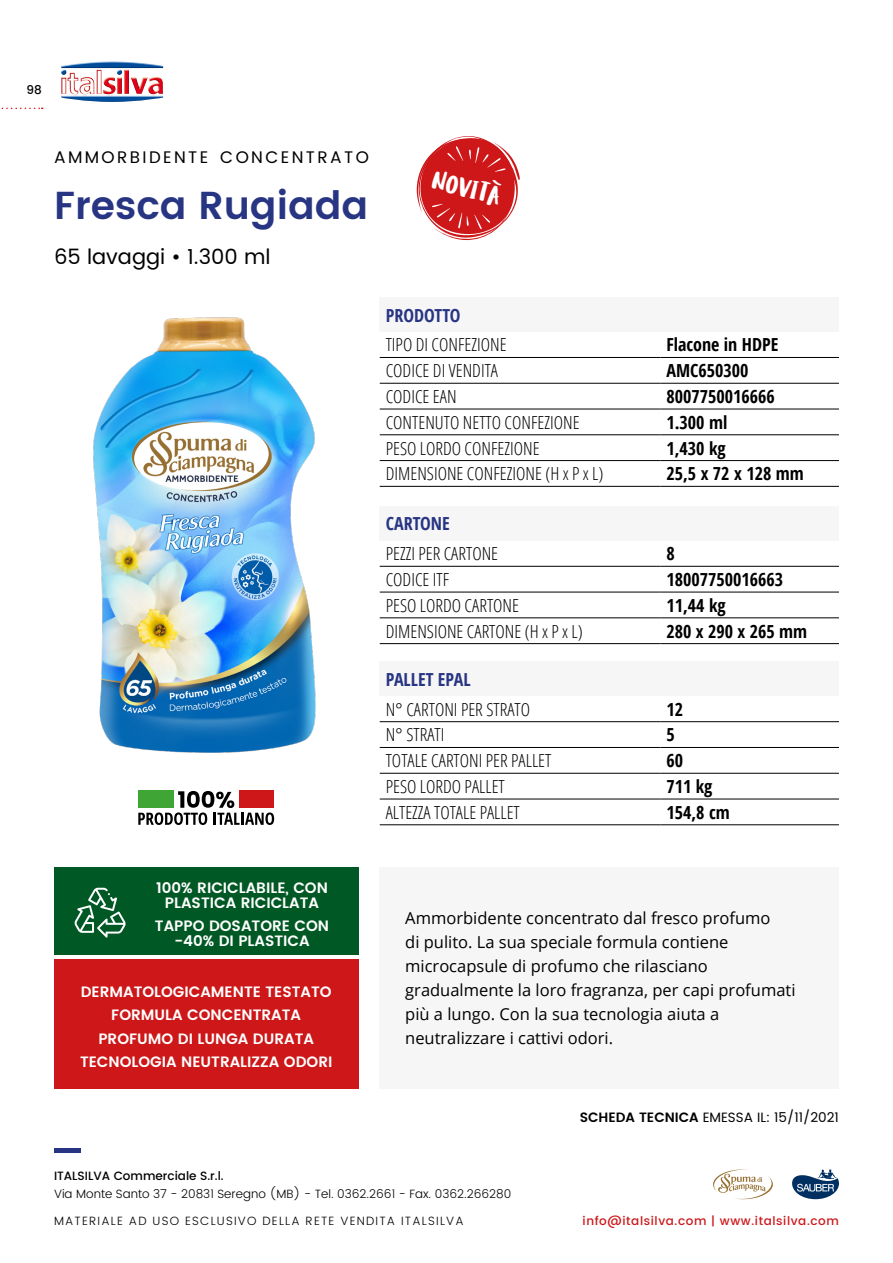
<style>
.page{position:relative;width:893px;height:1263px;background:#fff}
.page>*{position:absolute;margin:0;border:0;box-sizing:border-box;transform-origin:0 0}
.t1{font:600 39px "Poppins";color:#283583}
.t2{font:26.4px "Ludicrous";color:#fff}
.t3{font:21px "Poppins";color:#000}
.t4{font:300 condensed 18px "Open Sans";color:#000}
.t5{font:700 18px "Open Sans Condensed";color:#000}
.t6{font:700 18px "Open Sans Condensed";color:#283583}
.t7{font:16.8px "Poppins";letter-spacing:.145em;color:#000}
.t8{font:16.5px/24px "Open Sans";color:#000}
.t9{font:600 15px/23.5px "Poppins";color:#fff;text-align:center}
.t10{font:13.5px "Poppins";color:#000}
.t11{font:300 12px "Poppins";color:#000}
.t12{font:300 12px "Poppins";letter-spacing:.1em;color:#000}
.t13{font:500 12px "Poppins";letter-spacing:.05em;color:#cd1719}
.t14{font:500 12px "Poppins";color:#000}
.s1{font-weight:600}
</style>
<div class="page">
<svg style="left:1px;top:108px;width:42px;height:1px"></svg>
<hr style="left:54px;top:1148px;width:26px;height:4px;background:#283583">
<img style="left:61px;top:61px;width:102px;height:41px">
<svg style="left:792px;top:1169px;width:47px;height:30px"></svg>
<svg style="left:713px;top:1169px;width:60px;height:31px"></svg>
<div style="left:380px;top:867px;width:459px;height:222px;background:#f6f6f6"></div>
<div style="left:380px;top:662px;width:459px;height:34px;background:#f6f6f6"></div>
<hr style="left:380px;top:721px;width:280px;height:1px;background:#000">
<hr style="left:660px;top:721px;width:179px;height:1px;background:#000">
<hr style="left:380px;top:747px;width:280px;height:1px;background:#000">
<hr style="left:660px;top:747px;width:179px;height:1px;background:#000">
<hr style="left:380px;top:773px;width:280px;height:1px;background:#000">
<hr style="left:660px;top:773px;width:179px;height:1px;background:#000">
<hr style="left:380px;top:799px;width:280px;height:1px;background:#000">
<hr style="left:660px;top:799px;width:179px;height:1px;background:#000">
<hr style="left:380px;top:824px;width:280px;height:1px;background:#000">
<hr style="left:660px;top:824px;width:179px;height:1px;background:#000">
<div style="left:380px;top:506px;width:459px;height:34px;background:#f6f6f6"></div>
<hr style="left:380px;top:566px;width:280px;height:1px;background:#000">
<hr style="left:660px;top:566px;width:179px;height:1px;background:#000">
<hr style="left:380px;top:592px;width:280px;height:1px;background:#000">
<hr style="left:660px;top:592px;width:179px;height:1px;background:#000">
<hr style="left:380px;top:618px;width:280px;height:1px;background:#000">
<hr style="left:660px;top:618px;width:179px;height:1px;background:#000">
<hr style="left:380px;top:643px;width:280px;height:1px;background:#000">
<hr style="left:660px;top:643px;width:179px;height:1px;background:#000">
<div style="left:380px;top:298px;width:459px;height:34px;background:#f6f6f6"></div>
<hr style="left:380px;top:357px;width:280px;height:1px;background:#000">
<hr style="left:660px;top:357px;width:179px;height:1px;background:#000">
<hr style="left:380px;top:383px;width:280px;height:1px;background:#000">
<hr style="left:660px;top:383px;width:179px;height:1px;background:#000">
<hr style="left:380px;top:409px;width:280px;height:1px;background:#000">
<hr style="left:660px;top:409px;width:179px;height:1px;background:#000">
<hr style="left:380px;top:434px;width:280px;height:1px;background:#000">
<hr style="left:660px;top:434px;width:179px;height:1px;background:#000">
<hr style="left:380px;top:460px;width:280px;height:1px;background:#000">
<hr style="left:660px;top:460px;width:179px;height:1px;background:#000">
<hr style="left:380px;top:486px;width:280px;height:1px;background:#000">
<hr style="left:660px;top:486px;width:179px;height:1px;background:#000">
<img style="left:93px;top:317px;width:223px;height:436px">
<div style="left:54px;top:959px;width:304px;height:130px;background:#cd1719"></div>
<div style="left:54px;top:867px;width:304px;height:88px;background:#005924"></div>
<svg style="left:74px;top:888px;width:52px;height:49px"></svg>
<svg style="left:416px;top:136px;width:104px;height:104px"></svg>
<svg style="left:138px;top:791px;width:136px;height:34px"></svg>
<p class="t14" style="left:27px;top:80px;width:17px">98</p>
<p class="t7" style="left:54px;top:145px;width:316px">AMMORBIDENTE CONCENTRATO</p>
<h1 class="t1" style="left:54px;top:176px;width:316px">Fresca Rugiada</h1>
<p class="t3" style="left:54px;top:241px;width:218px">65 lavaggi • 1.300 ml</p>
<h2 class="t2" style="left:437px;top:163px;width:73px;rotate:15deg">NOVITÀ</h2>
<p class="t6" style="left:386px;top:302px;width:76px">PRODOTTO</p>
<p class="t4" style="left:386px;top:333px;width:122px">TIPO DI CONFEZIONE</p>
<p class="t5" style="left:666px;top:332px;width:113px">Flacone in HDPE</p>
<p class="t4" style="left:386px;top:358px;width:114px">CODICE DI VENDITA</p>
<p class="t5" style="left:666px;top:358px;width:84px">AMC650300</p>
<p class="t4" style="left:386px;top:384px;width:72px">CODICE EAN</p>
<p class="t5" style="left:666px;top:384px;width:110px">8007750016666</p>
<p class="t4" style="left:386px;top:410px;width:195px">CONTENUTO NETTO CONFEZIONE</p>
<p class="t5" style="left:666px;top:410px;width:62px">1.300 ml</p>
<p class="t4" style="left:386px;top:436px;width:155px">PESO LORDO CONFEZIONE</p>
<p class="t5" style="left:666px;top:435px;width:61px">1,430 kg</p>
<p class="t4" style="left:386px;top:462px;width:219px">DIMENSIONE CONFEZIONE (H x P x L)</p>
<p class="t5" style="left:666px;top:461px;width:139px">25,5 x 72 x 128 mm</p>
<p class="t6" style="left:386px;top:511px;width:66px">CARTONE</p>
<p class="t4" style="left:386px;top:541px;width:114px">PEZZI PER CARTONE</p>
<p class="t5" style="left:666px;top:541px;width:10px">8</p>
<p class="t4" style="left:386px;top:567px;width:65px">CODICE ITF</p>
<p class="t5" style="left:666px;top:567px;width:118px">18007750016663</p>
<p class="t4" style="left:386px;top:593px;width:135px">PESO LORDO CARTONE</p>
<p class="t5" style="left:666px;top:593px;width:61px">11,44 kg</p>
<p class="t4" style="left:386px;top:619px;width:199px">DIMENSIONE CARTONE (H x P x L)</p>
<p class="t5" style="left:666px;top:618px;width:142px">280 x 290 x 265 mm</p>
<p class="t6" style="left:386px;top:667px;width:87px">PALLET EPAL</p>
<p class="t4" style="left:386px;top:697px;width:146px">N° CARTONI PER STRATO</p>
<p class="t5" style="left:666px;top:697px;width:18px">12</p>
<p class="t4" style="left:386px;top:723px;width:60px">N° STRATI</p>
<p class="t5" style="left:666px;top:722px;width:10px">5</p>
<p class="t4" style="left:386px;top:748px;width:167px">TOTALE CARTONI PER PALLET</p>
<p class="t5" style="left:666px;top:748px;width:18px">60</p>
<p class="t4" style="left:386px;top:774px;width:121px">PESO LORDO PALLET</p>
<p class="t5" style="left:666px;top:774px;width:48px">711 kg</p>
<p class="t4" style="left:386px;top:800px;width:136px">ALTEZZA TOTALE PALLET</p>
<p class="t5" style="left:666px;top:800px;width:65px">154,8 cm</p>
<p class="t9" style="left:156px;top:880px;width:173px;line-height:15px">100% RICICLABILE, CON<br>PLASTICA RICICLATA</p>
<p class="t9" style="left:155px;top:919px;width:176px;line-height:15px">TAPPO DOSATORE CON -40% DI PLASTICA</p>
<p class="t9" style="left:80px;top:980px;width:254px">DERMATOLOGICAMENTE TESTATO<br>FORMULA CONCENTRATA<br>PROFUMO DI LUNGA DURATA<br>TECNOLOGIA NEUTRALIZZA ODORI</p>
<p class="t8" style="left:405px;top:906px;width:392px">Ammorbidente concentrato dal fresco profumo<br>di pulito. La sua speciale formula contiene microcapsule di profumo che rilasciano gradualmente la loro fragranza, per capi profumati più a lungo. Con la sua tecnologia aiuta a neutralizzare i cattivi odori.</p>
<p class="t10" style="left:580px;top:1107px;width:261px"><span class="s1">SCHEDA TECNICA</span> EMESSA IL: 15/11/2021</p>
<p class="t14" style="left:54px;top:1167px;width:171px">ITALSILVA Commerciale S.r.l.</p>
<p class="t11" style="left:54px;top:1185px;width:459px">Via Monte Santo 37 - 20831 Seregno (MB) - Tel. 0362.2661 - Fax. 0362.266280</p>
<p class="t12" style="left:54px;top:1212px;width:411px">MATERIALE AD USO ESCLUSIVO DELLA RETE VENDITA ITALSILVA</p>
<p class="t13" style="left:583px;top:1212px;width:258px">info@italsilva.com | www.italsilva.com</p>
</div>
